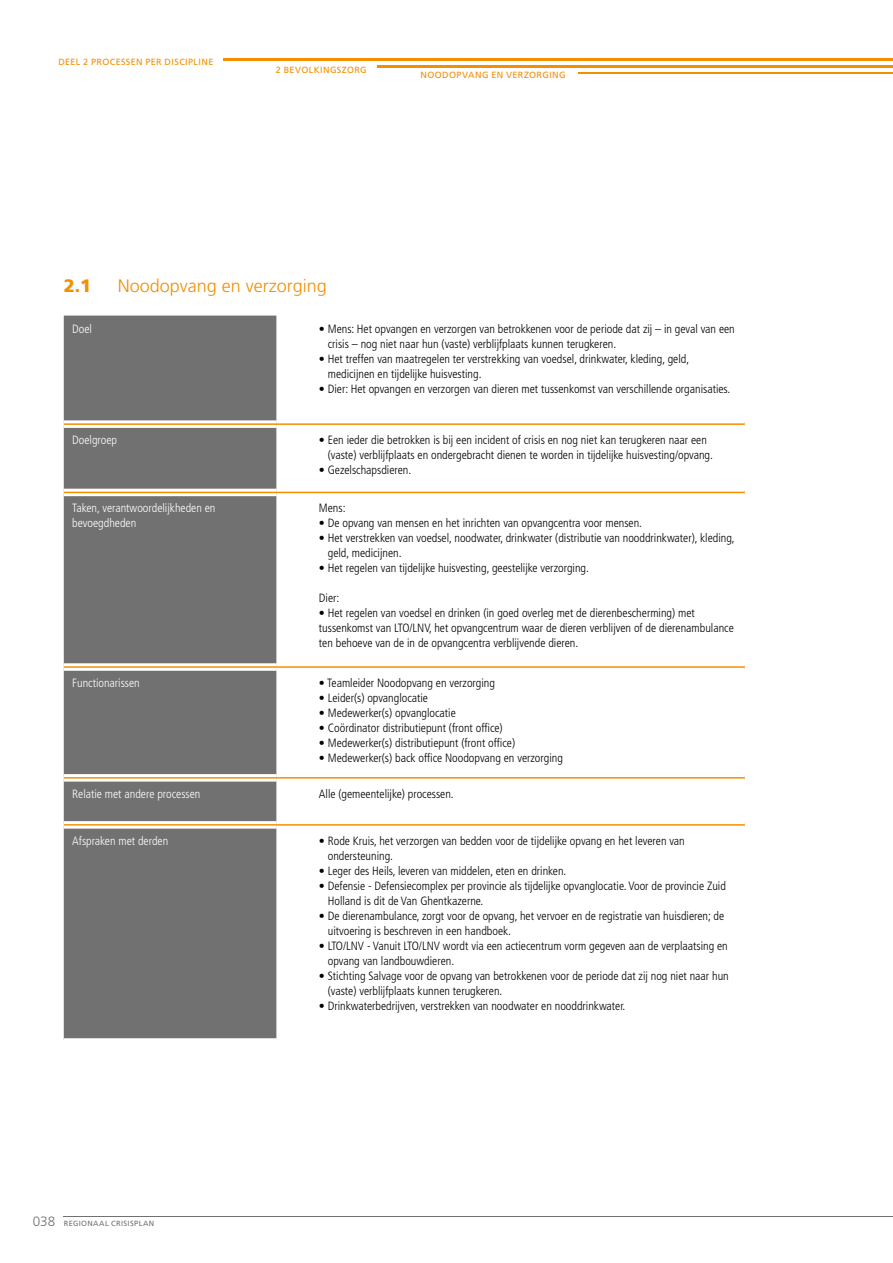
<style>
.page{position:relative;width:893px;height:1263px;background:#fff}
.page>*{position:absolute;margin:0;border:0;box-sizing:border-box;transform-origin:0 0}
.t1{font:300 18px "Frutiger LT Std";color:#f38f00}
.t2{font:900 18px "Frutiger LT Std";color:#f38f00}
.t3{font:300 condensed 12px/15px "Frutiger LT Std";color:#000}
.t4{font:300 condensed 12px/15px "Frutiger LT Std";color:#fff}
.t5{font:9px "Frutiger LT Std";letter-spacing:.035em;color:#f38f00}
.t6{font:7.5px "Frutiger LT Std";letter-spacing:.05em;color:#717171}
.s1{font-weight:300;font-size:13.5px}
</style>
<div class="page">
<hr style="left:64px;top:1216px;width:829px;height:1px;background:#717171">
<div style="left:64px;top:316px;width:212px;height:722px;background:#717171"></div>
<svg style="left:64px;top:423px;width:681px;height:403px"></svg>
<hr style="left:64px;top:420px;width:212px;height:3px;background:#fff">
<hr style="left:64px;top:425px;width:212px;height:3px;background:#fff">
<hr style="left:276px;top:425px;width:469px;height:3px;background:#fff">
<hr style="left:64px;top:489px;width:212px;height:3px;background:#fff">
<hr style="left:276px;top:489px;width:469px;height:3px;background:#fff">
<hr style="left:64px;top:493px;width:212px;height:3px;background:#fff">
<hr style="left:276px;top:493px;width:469px;height:3px;background:#fff">
<hr style="left:64px;top:663px;width:212px;height:3px;background:#fff">
<hr style="left:276px;top:663px;width:469px;height:3px;background:#fff">
<hr style="left:64px;top:668px;width:212px;height:3px;background:#fff">
<hr style="left:276px;top:668px;width:469px;height:3px;background:#fff">
<hr style="left:64px;top:774px;width:212px;height:3px;background:#fff">
<hr style="left:276px;top:774px;width:469px;height:3px;background:#fff">
<hr style="left:64px;top:778px;width:212px;height:3px;background:#fff">
<hr style="left:276px;top:778px;width:469px;height:3px;background:#fff">
<hr style="left:64px;top:821px;width:212px;height:3px;background:#fff">
<hr style="left:276px;top:821px;width:469px;height:3px;background:#fff">
<hr style="left:64px;top:826px;width:212px;height:3px;background:#fff">
<hr style="left:223px;top:58px;width:670px;height:3px;background:#f38f00">
<hr style="left:578px;top:72px;width:315px;height:2px;background:#f38f00">
<hr style="left:377px;top:65px;width:516px;height:2px;background:#f38f00">
<p class="t5" style="left:58px;top:57px;width:64px">DEEL 2 PROCESSENPE</p>
<p class="t5" style="left:156px;top:57px;width:11px">R DIS</p>
<p class="t5" style="left:179px;top:57px;width:12px">CIPLINE</p>
<p class="t5" style="left:276px;top:64px;width:33px">2 BEVOLKINGS</p>
<p class="t5" style="left:342px;top:64px;width:25px">ZORG</p>
<p class="t5" style="left:420px;top:70px;width:8px">NOODOP</p>
<p class="t5" style="left:462px;top:70px;width:13px">VANGEN</p>
<p class="t5" style="left:506px;top:70px;width:43px">VERZORGING</p>
<h1 class="t2" style="left:64px;top:275px;width:29px">2.1</h1>
<h1 class="t1" style="left:118px;top:275px;width:211px">Noodopvang en verzorging</h1>
<p class="t4" style="left:72px;top:322px;width:21px">Doel</p>
<p class="t3" style="left:328px;top:322px;width:408px;text-indent:-9px">• Mens: Het opvangen en verzorgen van betrokkenen voor de periode dat zij – in geval van een crisis – nog niet naar hun (vaste) verblijfplaats kunnen terugkeren.</p>
<p class="t3" style="left:328px;top:352px;width:363px;text-indent:-9px">• Het treffen van maatregelen ter verstrekking van voedsel, drinkwater, kleding, geld, medicijnen en tijdelijke huisvesting.</p>
<p class="t3" style="left:319px;top:382px;width:413px">• Dier: Het opvangen en verzorgen van dieren met tussenkomst van verschillende organisaties.</p>
<p class="t4" style="left:72px;top:432px;width:46px">Doelgroep</p>
<p class="t3" style="left:328px;top:432px;width:387px;text-indent:-9px">• Een ieder die betrokken is bij een incident of crisis en nog niet kan terugkeren naar een (vaste) verblijfplaats en ondergebracht dienen te worden in tijdelijke huisvesting/opvang.</p>
<p class="t3" style="left:319px;top:462px;width:94px">• Gezelschapsdieren.</p>
<p class="t4" style="left:72px;top:501px;width:145px">Taken, verantwoordelijkheden en bevoegdheden</p>
<p class="t3" style="left:319px;top:501px;width:28px">Mens:</p>
<p class="t3" style="left:319px;top:516px;width:325px">• De opvang van mensen en het inrichten van opvangcentra voor mensen.</p>
<p class="t3" style="left:328px;top:531px;width:409px;text-indent:-9px">• Het verstrekken van voedsel, noodwater, drinkwater (distributie van nooddrinkwater), kleding, geld, medicijnen.</p>
<p class="t3" style="left:319px;top:561px;width:272px">• Het regelen van tijdelijke huisvesting, geestelijke verzorging.</p>
<p class="t3" style="left:319px;top:591px;width:22px">Dier:</p>
<p class="t3" style="left:319px;top:606px;width:416px">• Het regelen van voedsel en drinken (in goed overleg met de dierenbescherming) met tussenkomst van LTO/LNV, het opvangcentrum waar de dieren verblijven of de dierenambulance ten behoeve van de in de opvangcentra verblijvende dieren.</p>
<p class="t4" style="left:72px;top:675px;width:69px">Functionarissen</p>
<p class="t3" style="left:319px;top:675px;width:178px">• Teamleider Noodopvang en verzorging</p>
<p class="t3" style="left:319px;top:690px;width:111px">• Leider(s) opvanglocatie</p>
<p class="t3" style="left:319px;top:705px;width:138px">• Medewerker(s) opvanglocatie</p>
<p class="t3" style="left:319px;top:720px;width:185px">• Coördinator distributiepunt (front office)</p>
<p class="t3" style="left:319px;top:735px;width:198px">• Medewerker(s) distributiepunt (front office)</p>
<p class="t3" style="left:319px;top:750px;width:246px">• Medewerker(s) back office Noodopvang en verzorging</p>
<p class="t4" style="left:72px;top:786px;width:130px">Relatie met andere processen</p>
<p class="t3" style="left:319px;top:786px;width:136px">Alle (gemeentelijke) processen.</p>
<p class="t4" style="left:72px;top:833px;width:98px">Afspraken met derden</p>
<p class="t3" style="left:328px;top:833px;width:358px;text-indent:-9px">• Rode Kruis, het verzorgen van bedden voor de tijdelijke opvang en het leveren van ondersteuning.</p>
<p class="t3" style="left:319px;top:863px;width:249px">• Leger des Heils, leveren van middelen, eten en drinken.</p>
<p class="t3" style="left:328px;top:878px;width:400px;text-indent:-9px">• Defensie - Defensiecomplex per provincie als tijdelijke opvanglocatie. Voor de provincie Zuid<br>Holland is dit de Van Ghentkazerne.</p>
<p class="t3" style="left:328px;top:908px;width:398px;text-indent:-9px">• De dierenambulance, zorgt voor de opvang, het vervoer en de registratie van huisdieren; de uitvoering is beschreven in een handboek.</p>
<p class="t3" style="left:328px;top:938px;width:402px;text-indent:-9px">• LTO/LNV - Vanuit LTO/LNV wordt via een actiecentrum vorm gegeven aan de verplaatsing en opvang van landbouwdieren.</p>
<p class="t3" style="left:328px;top:968px;width:402px;text-indent:-9px">• Stichting Salvage voor de opvang van betrokkenen voor de periode dat zij nog niet naar hun (vaste) verblijfplaats kunnen terugkeren.</p>
<p class="t3" style="left:319px;top:998px;width:308px">• Drinkwaterbedrijven, verstrekken van noodwater en nooddrinkwater.</p>
<p class="t6" style="left:33px;top:1219px;width:123px"><span class="s1">038</span> REGIONAAL CRISISPLAN</p>
</div>
